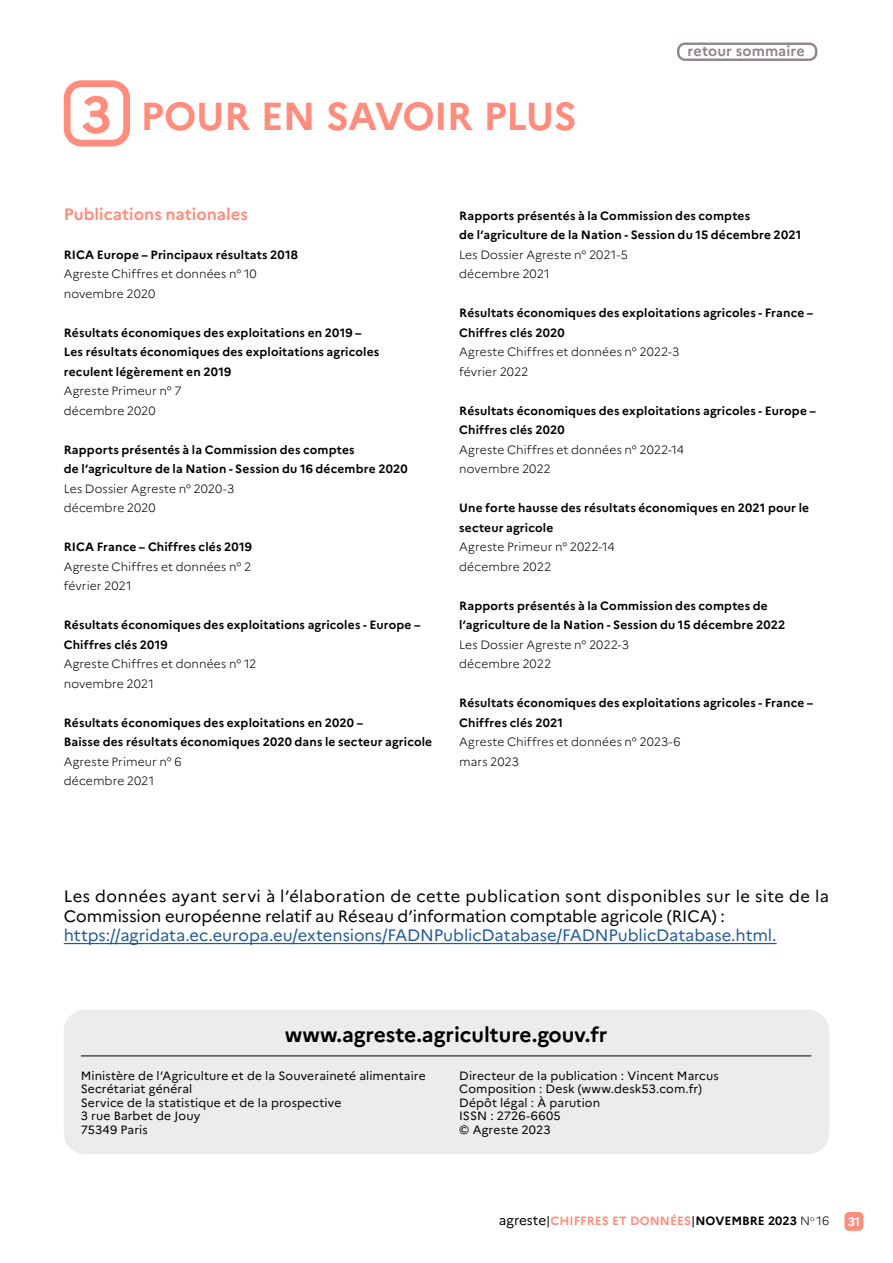
<style>
.page{position:relative;width:893px;height:1263px;background:#fff}
.page>*{position:absolute;margin:0;border:0;box-sizing:border-box;transform-origin:0 0}
.Num_chap{font:700 51.3px "Marianne";color:#ff8d7e}
.Titre_chap{font:700 39px "Marianne";letter-spacing:-.025em;color:#ff8d7e}
.t1{font:700 21px "Marianne";color:#000}
.Texte_2_col_Pour_en{font:16.5px/19.5px "Marianne";letter-spacing:-.005em;color:#000}
.Intertitre{font:700 16.5px "Marianne";color:#ff8d7e}
.t2{font:700 14.4px "Marianne";letter-spacing:.005em;color:#91848b}
.t3{font:700 12.15px "Marianne";color:#fff}
.Titre_Publications{font:700 12px/19.5px "Marianne";letter-spacing:.015em;color:#000}
.Date_Publications{font:300 12px "Marianne";letter-spacing:.005em;color:#000}
.t4{font:12px/13.5px "Marianne";letter-spacing:.01em;color:#000}
.t5{font:700 12px "Marianne";color:#ff8d7e}
.s1{color:#22599b}
.s2{font-weight:400;font-size:13.5px;color:#000}
.s3{font-weight:400;color:#000}
.s4{color:#000}
.s5{font-weight:300;color:#000}
</style>
<div class="page">
<div style="left:64px;top:1010px;width:765px;height:144px;background:#ececec;border-radius:21px"></div>
<hr style="left:81px;top:1055px;width:730px;height:1px;background:#000">
<div style="left:844px;top:1212px;width:19px;height:19px;background:#ff8d7e;border-radius:5px"></div>
<div style="left:677px;top:43px;width:140px;height:18px;border:2px solid #91848b;border-radius:7px"></div>
<div style="left:64px;top:80px;width:66px;height:67px;border:7px solid #ff8d7e;border-radius:14px"></div>
<hr style="left:64px;top:943px;width:713px;height:1px;background:#22599b">
<p class="Num_chap" style="left:81px;top:83px;width:32px">3</p>
<p class="Titre_chap" style="left:141px;top:92px;width:438px">POUR E N SAVOIR PLUS</p>
<p class="t2" style="left:688px;top:42px;width:119px">retour sommaire</p>
<p class="Intertitre" style="left:64px;top:204px;width:186px">Publications nationales</p>
<p class="Titre_Publications" style="left:64px;top:245px;width:236px">RICA E urope – Principaux résultats 2018</p>
<p class="Date_Publications" style="left:64px;top:267px;width:195px">Agreste Chiffres et données n° 10</p>
<p class="Date_Publications" style="left:64px;top:286px;width:93px">novembre 2020</p>
<p class="Titre_Publications" style="left:64px;top:323px;width:317px">Résultats économiques des exploitations en 2019 –<br>Les résultats économiques des exploitations agricoles reculent légèrement en 2019</p>
<p class="Date_Publications" style="left:64px;top:384px;width:119px">Agreste Primeur n° 7</p>
<p class="Date_Publications" style="left:64px;top:403px;width:93px">décembre 2020</p>
<p class="Titre_Publications" style="left:64px;top:440px;width:345px">Rapports présentés à la Commission des comptes<br>de l’agriculture de la Nation - Session du 16 décembre 2020</p>
<p class="Date_Publications" style="left:64px;top:481px;width:172px">Les Dossier Agreste n° 2020-3</p>
<p class="Date_Publications" style="left:64px;top:501px;width:93px">décembre 2020</p>
<p class="Titre_Publications" style="left:64px;top:537px;width:190px">RICA France – Chiffres clés 2019</p>
<p class="Date_Publications" style="left:64px;top:559px;width:189px">Agreste Chiffres et données n° 2</p>
<p class="Date_Publications" style="left:64px;top:579px;width:69px">février 2021</p>
<p class="Titre_Publications" style="left:64px;top:615px;width:358px">Résultats économiques des exploitations agricoles - Europe –<br>Chiffres clés 2019</p>
<p class="Date_Publications" style="left:64px;top:657px;width:194px">Agreste Chiffres et données n° 12</p>
<p class="Date_Publications" style="left:64px;top:676px;width:92px">novembre 2021</p>
<p class="Titre_Publications" style="left:64px;top:713px;width:370px">Résultats économiques des exploitations en 2020 –<br>Baisse des résultats économiques 2020 dans le secteur agricole</p>
<p class="Date_Publications" style="left:64px;top:754px;width:119px">Agreste Primeur n° 6</p>
<p class="Date_Publications" style="left:64px;top:774px;width:92px">décembre 2021</p>
<p class="Titre_Publications" style="left:459px;top:206px;width:344px">Rapports présentés à la Commission des comptes<br>de l’agriculture de la Nation - Session du 15 décembre 2021</p>
<p class="Date_Publications" style="left:459px;top:247px;width:170px">Les Dossier Agreste n° 2021-5</p>
<p class="Date_Publications" style="left:459px;top:267px;width:92px">décembre 2021</p>
<p class="Titre_Publications" style="left:459px;top:303px;width:356px">Résultats économiques des exploitations agricoles - France –<br>Chiffres clés 2020</p>
<p class="Date_Publications" style="left:459px;top:345px;width:222px">Agreste Chiffres et données n° 2022-3</p>
<p class="Date_Publications" style="left:459px;top:364px;width:71px">février 2022</p>
<p class="Titre_Publications" style="left:459px;top:401px;width:358px">Résultats économiques des exploitations agricoles - Europe –<br>Chiffres clés 2020</p>
<p class="Date_Publications" style="left:459px;top:442px;width:226px">Agreste Chiffres et données n° 2022-14</p>
<p class="Date_Publications" style="left:459px;top:462px;width:93px">novembre 2022</p>
<p class="Titre_Publications" style="left:459px;top:498px;width:351px">Une forte hausse des résultats économiques en 2021 pour le secteur agricole</p>
<p class="Date_Publications" style="left:459px;top:540px;width:157px">Agreste Primeur n° 2022-14</p>
<p class="Date_Publications" style="left:459px;top:559px;width:93px">décembre 2022</p>
<p class="Titre_Publications" style="left:459px;top:596px;width:327px">Rapports présentés à la Commission des comptes de l’agriculture de la Nation - Session du 15 décembre 2022</p>
<p class="Date_Publications" style="left:459px;top:637px;width:171px">Les Dossier Agreste n° 2022-3</p>
<p class="Date_Publications" style="left:459px;top:657px;width:93px">décembre 2022</p>
<p class="Titre_Publications" style="left:459px;top:693px;width:356px">Résultats économiques des exploitations agricoles - France –<br>Chiffres clés 2021</p>
<p class="Date_Publications" style="left:459px;top:735px;width:223px">Agreste Chiffres et données n° 2023-6</p>
<p class="Date_Publications" style="left:459px;top:754px;width:61px">mars 2023</p>
<p class="Texte_2_col_Pour_en" style="left:64px;top:887px;width:767px">Les données ayant servi à l’élaboration de cette publication sont disponibles sur le site de la<br>Commission européenne relatif au Réseau d’information comptable agricole (RICA) : <span class="s1">https://agridata.ec.europa.eu/extensions/FADNPublicDatabase/FADNPublicDatabase.html.</span></p>
<h3 class="t1" style="left:285px;top:1021px;width:324px">www.agreste.agriculture.gouv.fr</h3>
<p class="t4" style="left:81px;top:1068px;width:346px">Ministère de l’Agriculture et de la Souveraineté alimentaire<br>Secrétariat général<br>Service de la statistique et de la prospective<br>3 rue Barbet de Jouy<br>75349 Paris</p>
<p class="t4" style="left:459px;top:1068px;width:261px">Directeur de la publication : Vincent Marcus<br>Composition : Desk (www.desk53.com.fr)<br>Dépôt légal : À parution<br>ISSN : 2726-6605<br>© Agreste 2023</p>
<p class="t5" style="left:499px;top:1214px;width:332px"><span class="s2">agreste</span><span class="s3">|</span>CHIFFRES ET DONNÉES<span class="s3">|</span><span class="s4">Novembre 2023</span> <span class="s5">N</span><sup>o</sup> <span class="s5">16</span></p>
<p class="t3" style="left:848px;top:1214px;width:14px">31</p>
</div>
